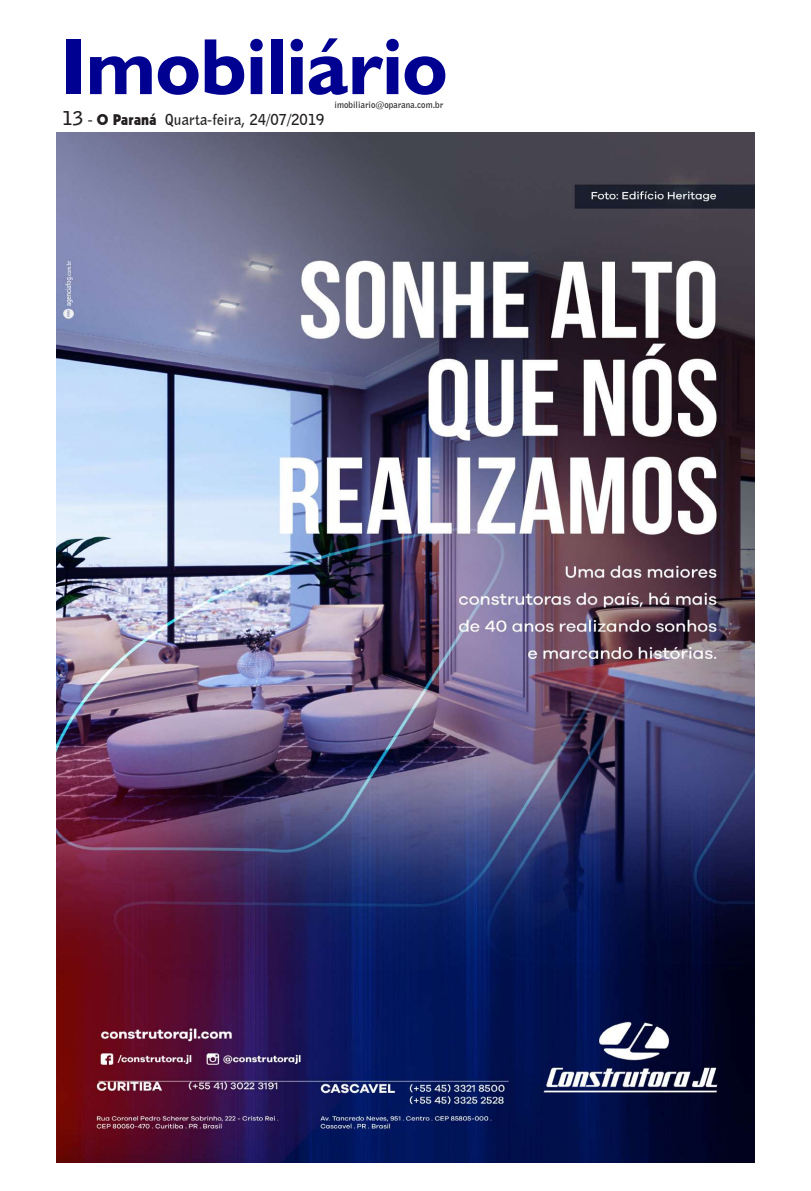
<style>
.page{position:relative;width:811px;height:1191px;background:#fff}
.page>*{position:absolute;margin:0;border:0;box-sizing:border-box;transform-origin:0 0}
.t1{font:700 80px "Humanist 521 BT";color:#000091}
.t2{font:700 15px "Bell Gothic BT";color:#231f20}
.t3{font:700 9px "Bell Gothic BT";color:#231f20}
.s1{font-family:"Bell Gothic";font-size:19px}
.s2{font-family:"Geometric 231 BT Heavy C";font-weight:400}
</style>
<div class="page">
<img style="left:57px;top:132px;width:697px;height:1030px">
<h1 class="t1" style="left:60px;top:17px;width:388px">Imobiliário</h1>
<p class="t2" style="left:62px;top:110px;width:264px"><span class="s1">13</span> - <span class="s2">O Paraná</span> Quarta-feira, 24/07/2019</p>
<p class="t3" style="left:335px;top:98px;width:110px">imobiliario@oparana.com.br</p>
</div>
